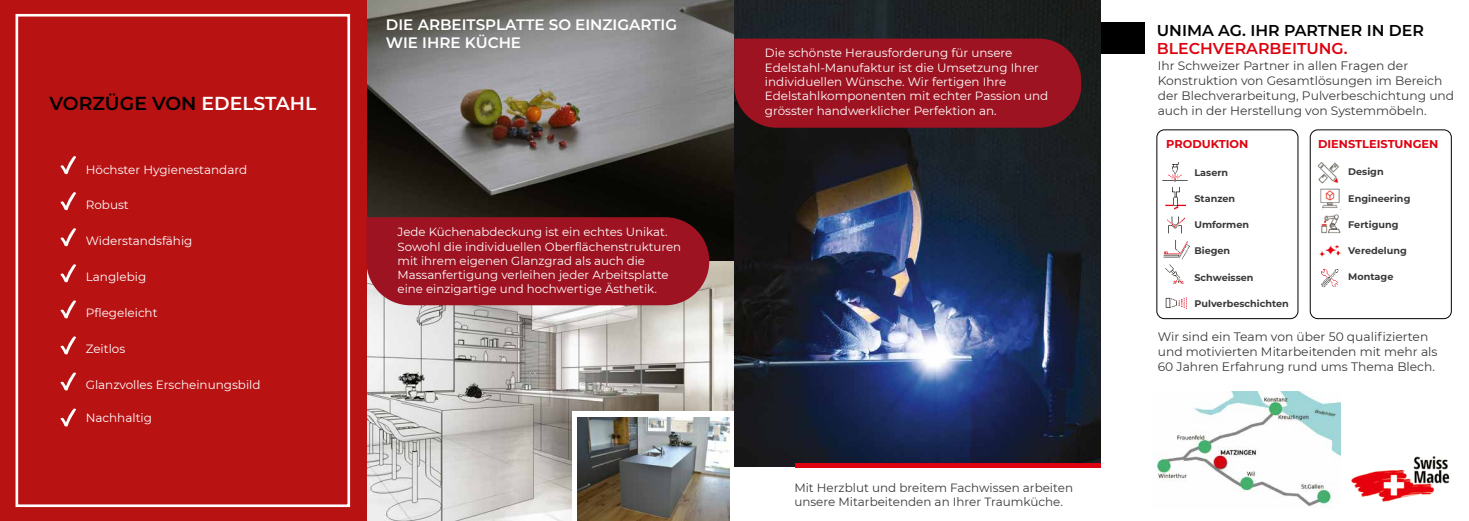
<style>
.page{position:relative;width:1469px;height:521px;background:#fff}
.page>*{position:absolute;margin:0;border:0;box-sizing:border-box;transform-origin:0 0}
.t1{font:600 18.81px "Montserrat";color:#000}
.t2{font:600 18.81px "Montserrat";color:#fff}
.t3{font:600 15.75px "Montserrat";color:#000}
.t4{font:600 15.75px "Montserrat";color:#de0210}
.t5{font:600 15.14px/18.2px "Montserrat";color:#fff}
.t6{font:12.25px/14.7px "Montserrat";color:#393a38}
.t7{font:11.99px "Montserrat";color:#fff}
.t8{font:11.9px/14.3px "Montserrat";color:#fff}
.t9{font:11.9px/14.3px "Montserrat";color:#393a38}
.t10{font:11.81px/14.2px "Montserrat";color:#fff}
.t11{font:700 11.38px "Montserrat";color:#de0210}
.t12{font:700 9.62px "Montserrat";color:#393a38}
.s1{color:#fff}
</style>
<div class="page">
<div style="left:0;top:0;width:367px;height:521px;background:#b91213"></div>
<div style="left:16px;top:14px;width:334px;height:493px;border:3px solid #fff"></div>
<svg style="left:60px;top:156px;width:16px;height:18px"></svg>
<svg style="left:60px;top:192px;width:16px;height:18px"></svg>
<svg style="left:60px;top:228px;width:16px;height:19px"></svg>
<svg style="left:60px;top:264px;width:16px;height:19px"></svg>
<svg style="left:60px;top:300px;width:16px;height:19px"></svg>
<svg style="left:60px;top:336px;width:16px;height:19px"></svg>
<svg style="left:60px;top:372px;width:16px;height:19px"></svg>
<svg style="left:60px;top:408px;width:16px;height:19px"></svg>
<img style="left:367px;top:0;width:734px;height:521px">
<div style="left:572px;top:411px;width:162px;height:110px;background:#fff"></div>
<div style="left:366px;top:217px;width:343px;height:88px;background:#9e1321"></div>
<div style="left:734px;top:39px;width:347px;height:89px;background:#9e1321"></div>
<div style="left:734px;top:468px;width:367px;height:53px;background:#fff"></div>
<div style="left:795px;top:463px;width:306px;height:5px;background:#de0210"></div>
<div style="left:1156px;top:129px;width:142px;height:190px;border:1px solid #000;border-radius:8px"></div>
<div style="left:1309px;top:129px;width:142px;height:190px;border:1px solid #000;border-radius:8px"></div>
<img style="left:1165px;top:187px;width:21px;height:22px">
<div style="left:1101px;top:22px;width:43px;height:32px;background:#000"></div>
<img style="left:1152px;top:391px;width:188px;height:117px">
<img style="left:1351px;top:456px;width:99px;height:46px">
<img style="left:1317px;top:162px;width:22px;height:22px">
<img style="left:1320px;top:188px;width:20px;height:20px">
<img style="left:1321px;top:214px;width:20px;height:20px">
<img style="left:1319px;top:245px;width:22px;height:12px">
<img style="left:1321px;top:269px;width:18px;height:19px">
<img style="left:1165px;top:264px;width:19px;height:20px">
<img style="left:1165px;top:297px;width:22px;height:12px">
<img style="left:1162px;top:162px;width:26px;height:19px">
<img style="left:1167px;top:216px;width:18px;height:18px">
<img style="left:1163px;top:240px;width:27px;height:19px">
<img style="left:577px;top:417px;width:152px;height:104px">
<h1 class="t1" style="left:47px;top:90px;width:268px">VORZÜGE VON <span class="s1">EDELSTAHL</span></h1>
<h1 class="t1" style="left:62px;top:90px;width:44px">O Z</h1>
<h1 class="t1" style="left:133px;top:90px;width:14px">E</h1>
<h1 class="t2" style="left:200px;top:90px;width:14px">E</h1>
<h1 class="t2" style="left:264px;top:90px;width:13px">T</h1>
<p class="t7" style="left:84px;top:162px;width:163px">Höchster Hygienestandard</p>
<p class="t7" style="left:84px;top:197px;width:45px">Robust</p>
<p class="t7" style="left:84px;top:232px;width:108px">Widerstandsfähig</p>
<p class="t7" style="left:84px;top:268px;width:62px">Langlebig</p>
<p class="t7" style="left:84px;top:304px;width:73px">Pflegeleicht</p>
<p class="t7" style="left:84px;top:340px;width:41px">Zeitlos</p>
<p class="t7" style="left:84px;top:376px;width:176px">Glanzvolles Erscheinungsbild</p>
<p class="t7" style="left:84px;top:409px;width:68px">Nachhaltig</p>
<p class="t5" style="left:384px;top:15px;width:293px">DIE ARBEITSPLATTE SO EINZIGARTIG<br>WIE IHRE KÜCHE</p>
<p class="t10" style="left:395px;top:225px;width:285px">Jede Küchenabdeckung ist ein echtes Unikat.<br>Sowohl die individuellen Oberflächenstrukturen mit ihrem eigenen Glanzgrad als auch die Massanfertigung verleihen jeder Arbeitsplatte eine einzigartige und hochwertige Ästhetik.</p>
<p class="t8" style="left:764px;top:46px;width:285px">Die schönste Herausforderung für unsere Edelstahl-Manufaktur ist die Umsetzung Ihrer individuellen Wünsche. Wir fertigen Ihre Edelstahlkomponenten mit echter Passion und grösster handwerklicher Perfektion an.</p>
<p class="t9" style="left:793px;top:480px;width:280px">Mit Herzblut und breitem Fachwissen arbeiten unsere Mitarbeitenden an Ihrer Traumküche.</p>
<p class="t3" style="left:1156px;top:19px;width:268px">UNIMA AG. IHR PARTNER IN DER</p>
<p class="t4" style="left:1156px;top:37px;width:192px">BLECHVERARBEITUNG.</p>
<p class="t6" style="left:1157px;top:58px;width:298px">Ihr Schweizer Partner in allen Fragen der Konstruktion von Gesamtlösungen im Bereich der Blechverarbeitung, Pulverbeschichtung und auch in der Herstellung von Systemmöbeln.</p>
<p class="t11" style="left:1166px;top:136px;width:83px">PRODUKTION</p>
<p class="t11" style="left:1318px;top:136px;width:122px">DIENSTLEISTUNGEN</p>
<p class="t12" style="left:1194px;top:165px;width:35px">Lasern</p>
<p class="t12" style="left:1194px;top:192px;width:42px">Stanzen</p>
<p class="t12" style="left:1194px;top:218px;width:56px">Umformen</p>
<p class="t12" style="left:1194px;top:244px;width:37px">Biegen</p>
<p class="t12" style="left:1194px;top:270px;width:61px">Schweissen</p>
<p class="t12" style="left:1194px;top:297px;width:96px">Pulverbeschichten</p>
<p class="t12" style="left:1348px;top:165px;width:37px">Design</p>
<p class="t12" style="left:1348px;top:191px;width:64px">Engineering</p>
<p class="t12" style="left:1348px;top:218px;width:52px">Fertigung</p>
<p class="t12" style="left:1348px;top:244px;width:60px">Veredelung</p>
<p class="t12" style="left:1348px;top:270px;width:47px">Montage</p>
<p class="t12" style="left:1350px;top:165px;width:37px">Design</p>
<p class="t12" style="left:1350px;top:191px;width:64px">Engineering</p>
<p class="t12" style="left:1350px;top:218px;width:52px">Fertigung</p>
<p class="t12" style="left:1350px;top:244px;width:60px">Veredelung</p>
<p class="t12" style="left:1350px;top:270px;width:47px">Montage</p>
<p class="t12" style="left:1196px;top:165px;width:35px">Lasern</p>
<p class="t12" style="left:1196px;top:192px;width:42px">Stanzen</p>
<p class="t12" style="left:1196px;top:218px;width:56px">Umformen</p>
<p class="t12" style="left:1196px;top:244px;width:37px">Biegen</p>
<p class="t12" style="left:1196px;top:270px;width:61px">Schweissen</p>
<p class="t12" style="left:1196px;top:297px;width:96px">Pulverbeschichten</p>
<p class="t6" style="left:1157px;top:329px;width:281px">Wir sind ein Team von über 50 qualifizierten und motivierten Mitarbeitenden mit mehr als<br>60 Jahren Erfahrung rund ums Thema Blech.</p>
</div>
